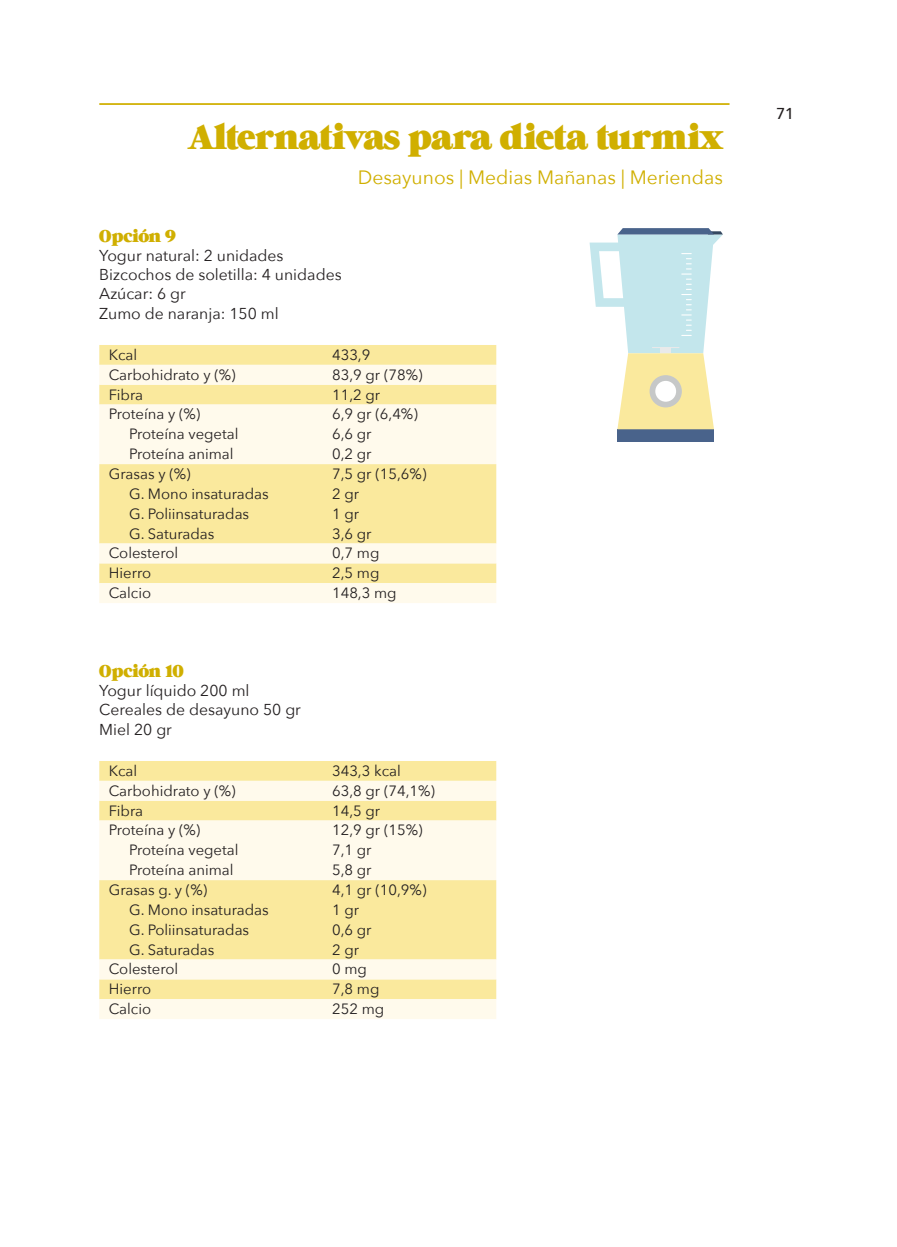
<style>
.page{position:relative;width:897px;height:1247px;background:#fff}
.page>*{position:absolute;margin:0;border:0;box-sizing:border-box;transform-origin:0 0}
.Normal1{font:35px "Grumpy Black 24";letter-spacing:-.02em;color:#d0af00}
.Normal1-2{font:19.25px "Avenir Next";color:#d0af00}
.Sin_espaciado{font:17.5px "Grumpy Black 24";letter-spacing:-.01em;color:#d0af00}
.t1{font:15.75px "Avenir Next";color:#231f20}
.t2{font:500 15.75px "Avenir";color:#231f20}
.t3{font:14.88px "Avenir Next";color:#231f20}
</style>
<div class="page">
<div style="left:99px;top:345px;width:397px;height:20px;background:#fae99d"></div>
<svg style="left:99px;top:365px;width:397px;height:238px;background:#fcf1c4"></svg>
<div style="left:99px;top:761px;width:397px;height:19px;background:#fae99d"></div>
<svg style="left:99px;top:780px;width:397px;height:239px;background:#fcf1c4"></svg>
<div style="left:617px;top:429px;width:97px;height:13px;background:#49638b"></div>
<svg style="left:589px;top:228px;width:134px;height:201px"></svg>
<hr style="left:99px;top:103px;width:630px;height:2px;background:#d0af00">
<p class="Normal1" style="left:188px;top:117px;width:536px">Alternativas para dieta turmix</p>
<p class="Normal1-2" style="left:358px;top:161px;width:366px">Desayunos | Medias Mañanas | Meriendas</p>
<p class="Sin_espaciado" style="left:99px;top:225px;width:78px">Opción 9</p>
<p class="t1" style="left:99px;top:242px;width:186px">Yogur natural: 2 unidades</p>
<p class="t1" style="left:99px;top:261px;width:244px">Bizcochos de soletilla: 4 unidades</p>
<p class="t1" style="left:99px;top:281px;width:88px">Azúcar: 6 gr</p>
<p class="t1" style="left:99px;top:300px;width:181px">Zumo de naranja: 150 ml</p>
<p class="t3" style="left:109px;top:342px;width:30px">Kcal</p>
<p class="t3" style="left:332px;top:342px;width:40px">433,9</p>
<p class="t3" style="left:109px;top:362px;width:128px">Carbohidrato y (%)</p>
<p class="t3" style="left:332px;top:362px;width:92px">83,9 gr (78%)</p>
<p class="t3" style="left:109px;top:382px;width:36px">Fibra</p>
<p class="t3" style="left:332px;top:382px;width:50px">11,2 gr</p>
<p class="t3" style="left:109px;top:401px;width:93px">Proteína y (%)</p>
<p class="t3" style="left:332px;top:401px;width:87px">6,9 gr (6,4%)</p>
<p class="t3" style="left:129px;top:421px;width:111px">Proteína vegetal</p>
<p class="t3" style="left:332px;top:421px;width:41px">6,6 gr</p>
<p class="t3" style="left:129px;top:441px;width:106px">Proteína animal</p>
<p class="t3" style="left:332px;top:441px;width:41px">0,2 gr</p>
<p class="t3" style="left:109px;top:461px;width:83px">Grasas y (%)</p>
<p class="t3" style="left:332px;top:461px;width:96px">7,5 gr (15,6%)</p>
<p class="t3" style="left:129px;top:481px;width:141px">G. Mono insaturadas</p>
<p class="t3" style="left:332px;top:481px;width:29px">2 gr</p>
<p class="t3" style="left:129px;top:501px;width:122px">G. Poliinsaturadas</p>
<p class="t3" style="left:332px;top:501px;width:29px">1 gr</p>
<p class="t3" style="left:129px;top:521px;width:87px">G. Saturadas</p>
<p class="t3" style="left:332px;top:521px;width:41px">3,6 gr</p>
<p class="t3" style="left:109px;top:540px;width:71px">Colesterol</p>
<p class="t3" style="left:332px;top:540px;width:49px">0,7 mg</p>
<p class="t3" style="left:109px;top:560px;width:44px">Hierro</p>
<p class="t3" style="left:332px;top:560px;width:49px">2,5 mg</p>
<p class="t3" style="left:109px;top:580px;width:44px">Calcio</p>
<p class="t3" style="left:332px;top:580px;width:66px">148,3 mg</p>
<p class="Sin_espaciado" style="left:99px;top:660px;width:86px">Opción 10</p>
<p class="t1" style="left:99px;top:677px;width:152px">Yogur líquido 200 ml</p>
<p class="t1" style="left:99px;top:696px;width:203px">Cereales de desayuno 50 gr</p>
<p class="t1" style="left:99px;top:716px;width:74px">Miel 20 gr</p>
<p class="t3" style="left:109px;top:758px;width:30px">Kcal</p>
<p class="t3" style="left:332px;top:758px;width:70px">343,3 kcal</p>
<p class="t3" style="left:109px;top:778px;width:128px">Carbohidrato y (%)</p>
<p class="t3" style="left:332px;top:778px;width:105px">63,8 gr (74,1%)</p>
<p class="t3" style="left:109px;top:797px;width:36px">Fibra</p>
<p class="t3" style="left:332px;top:797px;width:50px">14,5 gr</p>
<p class="t3" style="left:109px;top:817px;width:93px">Proteína y (%)</p>
<p class="t3" style="left:332px;top:817px;width:92px">12,9 gr (15%)</p>
<p class="t3" style="left:129px;top:837px;width:111px">Proteína vegetal</p>
<p class="t3" style="left:332px;top:837px;width:41px">7,1 gr</p>
<p class="t3" style="left:129px;top:857px;width:106px">Proteína animal</p>
<p class="t3" style="left:332px;top:857px;width:41px">5,8 gr</p>
<p class="t3" style="left:109px;top:877px;width:100px">Grasas g. y (%)</p>
<p class="t3" style="left:332px;top:877px;width:96px">4,1 gr (10,9%)</p>
<p class="t3" style="left:129px;top:897px;width:141px">G. Mono insaturadas</p>
<p class="t3" style="left:332px;top:897px;width:29px">1 gr</p>
<p class="t3" style="left:129px;top:917px;width:122px">G. Poliinsaturadas</p>
<p class="t3" style="left:332px;top:917px;width:41px">0,6 gr</p>
<p class="t3" style="left:129px;top:936px;width:87px">G. Saturadas</p>
<p class="t3" style="left:332px;top:936px;width:29px">2 gr</p>
<p class="t3" style="left:109px;top:956px;width:71px">Colesterol</p>
<p class="t3" style="left:332px;top:956px;width:36px">0 mg</p>
<p class="t3" style="left:109px;top:976px;width:44px">Hierro</p>
<p class="t3" style="left:332px;top:976px;width:49px">7,8 mg</p>
<p class="t3" style="left:109px;top:996px;width:44px">Calcio</p>
<p class="t3" style="left:332px;top:996px;width:54px">252 mg</p>
<p class="t2" style="left:776px;top:100px;width:19px">71</p>
</div>
